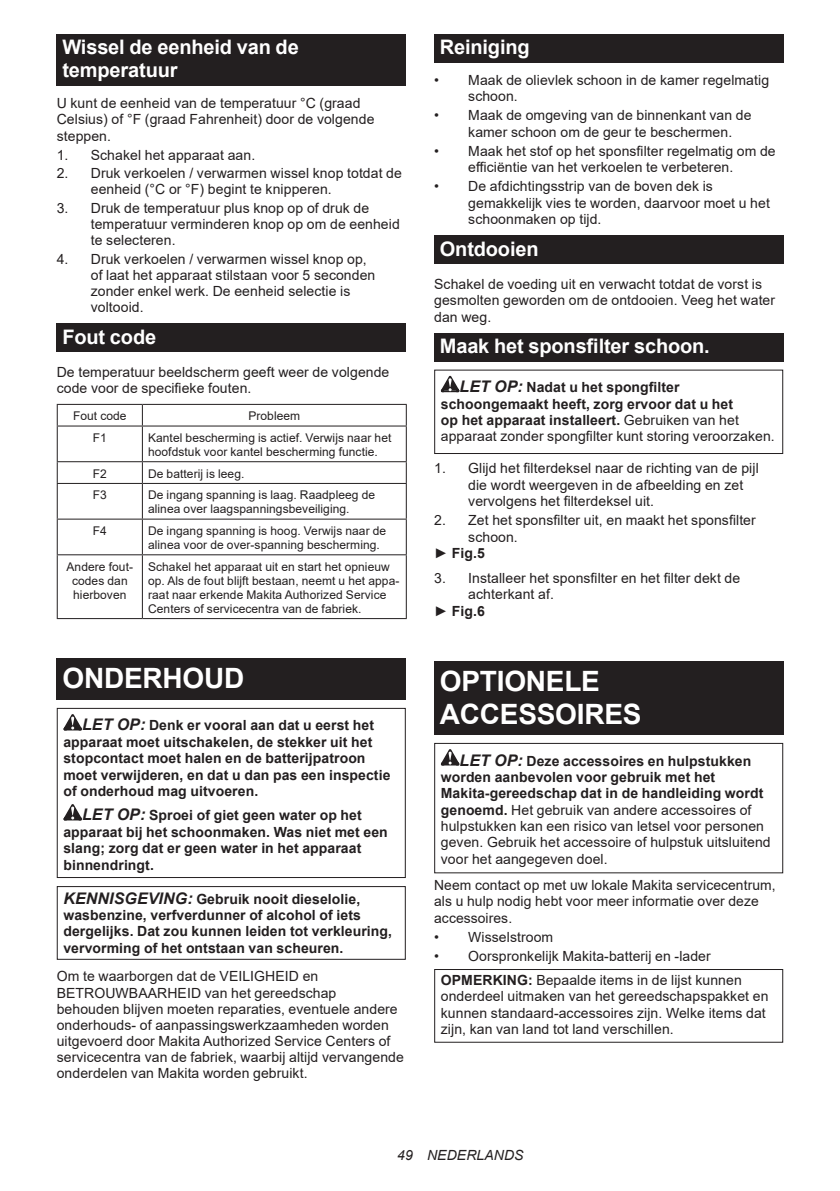
<style>
.page{position:relative;width:840px;height:1191px;background:#fff}
.page>*{position:absolute;margin:0;border:0;box-sizing:border-box;transform-origin:0 0}
.t1{font:700 28px/32.8px "Arial";letter-spacing:-.01em;color:#fff}
.t2{font:700 20px/23.4px "Arial";letter-spacing:-.01em;color:#fff}
.t3{font:14px/16.4px "Arial";letter-spacing:.005em;color:#231f20}
.t4{font:700 14px/16.4px "Arial";letter-spacing:.005em;color:#231f20}
.t5{font:italic 14px "Arial";letter-spacing:.005em;color:#231f20}
.t6{font:12px/14px "Arial";letter-spacing:.005em;color:#231f20}
.s1{font-style:italic;font-size:16px}
.s2{font-weight:400}
.s3{font-weight:700;font-style:italic;font-size:16px}
.s4{font-weight:700}
</style>
<div class="page">
<div style="left:57px;top:34px;width:348px;height:52px;background:#231f20"></div>
<div style="left:57px;top:323px;width:348px;height:29px;background:#231f20"></div>
<hr style="left:57px;top:404px;width:85px;height:1px;background:#231f20">
<svg style="left:57px;top:405px;width:1px;height:20px"></svg>
<hr style="left:142px;top:404px;width:264px;height:1px;background:#231f20">
<svg style="left:142px;top:405px;width:1px;height:20px"></svg>
<svg style="left:405px;top:405px;width:1px;height:20px"></svg>
<hr style="left:57px;top:425px;width:85px;height:1px;background:#231f20">
<hr style="left:57px;top:426px;width:1px;height:35px;background:#231f20">
<hr style="left:142px;top:425px;width:264px;height:1px;background:#231f20">
<hr style="left:142px;top:426px;width:1px;height:35px;background:#231f20">
<hr style="left:405px;top:426px;width:1px;height:35px;background:#231f20">
<hr style="left:57px;top:461px;width:85px;height:1px;background:#231f20">
<svg style="left:57px;top:462px;width:1px;height:21px"></svg>
<hr style="left:142px;top:461px;width:264px;height:1px;background:#231f20">
<svg style="left:142px;top:462px;width:1px;height:21px"></svg>
<svg style="left:405px;top:462px;width:1px;height:21px"></svg>
<hr style="left:57px;top:483px;width:85px;height:1px;background:#231f20">
<hr style="left:57px;top:484px;width:1px;height:34px;background:#231f20">
<hr style="left:142px;top:483px;width:264px;height:1px;background:#231f20">
<hr style="left:142px;top:484px;width:1px;height:34px;background:#231f20">
<hr style="left:405px;top:484px;width:1px;height:34px;background:#231f20">
<hr style="left:57px;top:518px;width:85px;height:1px;background:#231f20">
<hr style="left:57px;top:519px;width:1px;height:35px;background:#231f20">
<hr style="left:142px;top:518px;width:264px;height:1px;background:#231f20">
<hr style="left:142px;top:519px;width:1px;height:35px;background:#231f20">
<hr style="left:405px;top:519px;width:1px;height:35px;background:#231f20">
<hr style="left:57px;top:554px;width:85px;height:1px;background:#231f20">
<hr style="left:57px;top:555px;width:1px;height:63px;background:#231f20">
<hr style="left:142px;top:554px;width:264px;height:1px;background:#231f20">
<hr style="left:142px;top:555px;width:1px;height:63px;background:#231f20">
<hr style="left:405px;top:555px;width:1px;height:63px;background:#231f20">
<hr style="left:57px;top:618px;width:85px;height:1px;background:#231f20">
<hr style="left:142px;top:618px;width:264px;height:1px;background:#231f20">
<div style="left:57px;top:659px;width:348px;height:41px;background:#231f20"></div>
<svg style="left:63px;top:714px;width:19px;height:16px"></svg>
<svg style="left:63px;top:804px;width:19px;height:16px"></svg>
<div style="left:57px;top:708px;width:348px;height:170px;border:1px solid #231f20"></div>
<div style="left:57px;top:886px;width:348px;height:73px;border:1px solid #231f20"></div>
<div style="left:434px;top:34px;width:348px;height:29px;background:#231f20"></div>
<div style="left:434px;top:235px;width:348px;height:29px;background:#231f20"></div>
<div style="left:434px;top:333px;width:348px;height:28px;background:#231f20"></div>
<svg style="left:440px;top:376px;width:19px;height:16px"></svg>
<div style="left:434px;top:369px;width:348px;height:85px;border:1px solid #231f20"></div>
<div style="left:434px;top:661px;width:348px;height:74px;background:#231f20"></div>
<svg style="left:440px;top:749px;width:19px;height:16px"></svg>
<div style="left:434px;top:743px;width:348px;height:130px;border:1px solid #231f20"></div>
<div style="left:434px;top:969px;width:348px;height:73px;border:1px solid #231f20"></div>
<h2 class="t2" style="left:62px;top:36px;width:238px">Wissel de eenheid van de temperatuur</h2>
<p class="t3" style="left:57px;top:95px;width:319px">U kunt de eenheid van de temperatuur °C (graad<br>Celsius) of °F (graad Fahrenheit) door de volgende steppen.</p>
<p class="t3" style="left:57px;top:146px;width:200px">1. Schakel het apparaat aan.</p>
<p class="t3" style="left:91px;top:165px;width:312px;text-indent:-34px">2. Druk verkoelen / verwarmen wissel knop totdat de eenheid (°C or °F) begint te knipperen.</p>
<p class="t3" style="left:91px;top:200px;width:310px;text-indent:-34px">3. Druk de temperatuur plus knop op of druk de temperatuur verminderen knop op om de eenheid te selecteren.</p>
<p class="t3" style="left:91px;top:251px;width:286px;text-indent:-34px">4. Druk verkoelen / verwarmen wissel knop op, of laat het apparaat stilstaan voor 5 seconden zonder enkel werk. De eenheid selectie is voltooid.</p>
<h2 class="t2" style="left:62px;top:325px;width:95px">Fout code</h2>
<p class="t3" style="left:57px;top:363px;width:334px">De temperatuur beeldscherm geeft weer de volgende code voor de specifieke fouten.</p>
<p class="t6" style="left:73px;top:409px;width:55px">Fout code</p>
<p class="t6" style="left:248px;top:409px;width:53px">Probleem</p>
<p class="t6" style="left:93px;top:431px;width:16px">F1</p>
<p class="t6" style="left:148px;top:431px;width:245px">Kantel bescherming is actief. Verwijs naar het hoofdstuk voor kantel bescherming functie.</p>
<p class="t6" style="left:93px;top:466px;width:16px">F2</p>
<p class="t6" style="left:148px;top:466px;width:98px">De batterij is leeg.</p>
<p class="t6" style="left:93px;top:488px;width:16px">F3</p>
<p class="t6" style="left:148px;top:488px;width:228px">De ingang spanning is laag. Raadpleeg de alinea over laagspanningsbeveiliging.</p>
<p class="t6" style="left:93px;top:524px;width:16px">F4</p>
<p class="t6" style="left:148px;top:524px;width:239px">De ingang spanning is hoog. Verwijs naar de alinea voor de over-spanning bescherming.</p>
<p class="t6" style="left:66px;top:559px;width:68px;text-align:center">Andere fout&shy;codes dan hierboven</p>
<p class="t6" style="left:148px;top:559px;width:253px">Schakel het apparaat uit en start het opnieuw op. Als de fout blijft bestaan, neemt u het appa&shy;raat naar erkende Makita Authorized Service Centers of servicecentra van de fabriek.</p>
<h1 class="t1" style="left:62px;top:662px;width:183px">ONDERHOUD</h1>
<p class="t4" style="left:63px;top:717px;width:328px;text-indent:19px"><span class="s1">LET OP:</span> Denk er vooral aan dat u eerst het apparaat moet uitschakelen, de stekker uit het stopcontact moet halen en de batterijpatroon moet verwijderen, en dat u dan pas een inspectie of onderhoud mag uitvoeren.</p>
<p class="t4" style="left:63px;top:807px;width:326px;text-indent:19px"><span class="s1">LET OP:</span> Sproei of giet geen water op het apparaat bij het schoonmaken. Was niet met een slang; zorg dat er geen water in het apparaat binnendringt.</p>
<p class="t4" style="left:63px;top:890px;width:330px"><span class="s1">KENNISGEVING:</span> Gebruik nooit dieselolie, wasbenzine, verfverdunner of alcohol of iets dergelijks. Dat zou kunnen leiden tot verkleuring, vervorming of het ontstaan van scheuren.</p>
<p class="t3" style="left:57px;top:968px;width:348px">Om te waarborgen dat de VEILIGHEID en BETROUWBAARHEID van het gereedschap<br>behouden blijven moeten reparaties, eventuele andere onderhouds- of aanpassingswerkzaamheden worden uitgevoerd door Makita Authorized Service Centers of servicecentra van de fabriek, waarbij altijd vervangende onderdelen van Makita worden gebruikt.</p>
<h2 class="t2" style="left:439px;top:36px;width:91px">Reiniging</h2>
<p class="t3" style="left:468px;top:71px;width:302px;text-indent:-34px">• Maak de olievlek schoon in de kamer regelmatig schoon.</p>
<p class="t3" style="left:468px;top:107px;width:285px;text-indent:-34px">• Maak de omgeving van de binnenkant van de kamer schoon om de geur te beschermen.</p>
<p class="t3" style="left:434px;top:143px;width:343px;text-align:center">• Maak het stof op het sponsfilter regelmatig om de efficiëntie van het verkoelen te verbeteren.</p>
<p class="t3" style="left:468px;top:178px;width:303px;text-indent:-34px">• De afdichtingsstrip van de boven dek is gemakkelijk vies te worden, daarvoor moet u het schoonmaken op tijd.</p>
<h2 class="t2" style="left:439px;top:237px;width:100px">Ontdooien</h2>
<p class="t3" style="left:434px;top:276px;width:342px">Schakel de voeding uit en verwacht totdat de vorst is gesmolten geworden om de ontdooien. Veeg het water dan weg.</p>
<h2 class="t2" style="left:439px;top:334px;width:271px">Maak het sponsfilter schoon.</h2>
<p class="t4" style="left:440px;top:379px;width:335px;text-indent:19px"><span class="s1">LET OP:</span> Nadat u het spongfilter schoongemaakt heeft, zorg ervoor dat u het<br>op het apparaat installeert. <span class="s2">Gebruiken van het apparaat zonder spongfilter kunt storing veroorzaken.</span></p>
<p class="t3" style="left:468px;top:460px;width:292px;text-indent:-34px">1. Glijd het filterdeksel naar de richting van de pijl die wordt weergeven in de afbeelding en zet vervolgens het filterdeksel uit.</p>
<p class="t3" style="left:434px;top:512px;width:323px">2. Zet het sponsfilter uit, en maakt het sponsfilter</p>
<p class="t3" style="left:468px;top:528px;width:51px">schoon.</p>
<p class="t4" style="left:434px;top:545px;width:52px"><span class="s2">►</span> Fig.5</p>
<p class="t3" style="left:434px;top:569px;width:307px">3. Installeer het sponsfilter en het filter dekt de</p>
<p class="t3" style="left:468px;top:586px;width:87px">achterkant af.</p>
<p class="t4" style="left:434px;top:602px;width:52px"><span class="s2">►</span> Fig.6</p>
<h1 class="t1" style="left:439px;top:665px;width:203px">OPTIONELE<br>ACCESSOIRES</h1>
<p class="t3" style="left:440px;top:752px;width:331px;text-indent:19px"><span class="s3">LET OP:</span> <span class="s4">Deze accessoires en hulpstukken worden aanbevolen voor gebruik met het Makita-gereedschap dat in de handleiding wordt genoemd.</span> Het gebruik van andere accessoires of hulpstukken kan een risico van letsel voor personen geven. Gebruik het accessoire of hulpstuk uitsluitend voor het aangegeven doel.</p>
<p class="t3" style="left:434px;top:876px;width:343px">Neem contact op met uw lokale Makita servicecentrum, als u hulp nodig hebt voor meer informatie over deze accessoires.</p>
<p class="t3" style="left:434px;top:928px;width:120px">• Wisselstroom</p>
<p class="t3" style="left:440px;top:944px;width:302px;line-height:23.8px;text-indent:-7px">• Oorspronkelijk Makita-batterij en -lader<br><span class="s4">OPMERKING:</span> Bepaalde items in de lijst kunnen</p>
<p class="t3" style="left:440px;top:988px;width:329px">onderdeel uitmaken van het gereedschapspakket en kunnen standaard-accessoires zijn. Welke items dat zijn, kan van land tot land verschillen.</p>
<p class="t5" style="left:397px;top:1146px;width:128px">49 NEDERLANDS</p>
</div>
